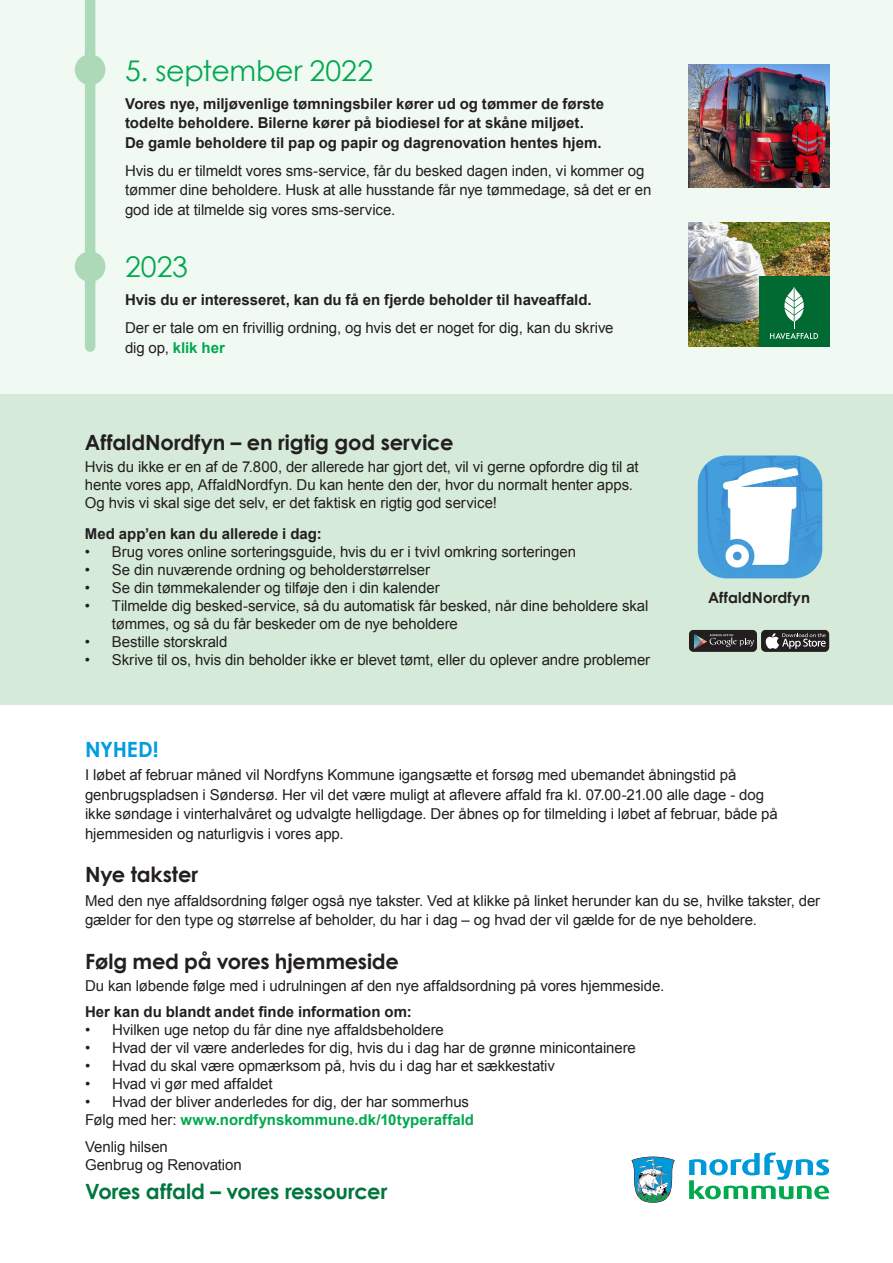
<style>
.page{position:relative;width:893px;height:1263px;background:#fff}
.page>*{position:absolute;margin:0;border:0;box-sizing:border-box;transform-origin:0 0}
.t1{font:28.5px "Century Gothic";letter-spacing:-.01em;color:#00a94e}
.t2{font:700 21px "Century Gothic";letter-spacing:-.005em;color:#231f20}
.t3{font:700 21px "Century Gothic";letter-spacing:-.015em;color:#00763d}
.t4{font:700 21px "Century Gothic";letter-spacing:-.01em;color:#009de0}
.t5{font:15px/19.5px "Arial";letter-spacing:-.005em;color:#231f20}
.t6{font:700 15px/19.5px "Arial";color:#231f20}
.t7{font:700 15px "Arial";color:#00a94e}
.t8{font:700 15px "Century Gothic";letter-spacing:.005em;color:#231f20}
.s1{font-weight:700;color:#00a94e}
.s2{font-weight:400;color:#231f20}
</style>
<div class="page">
<div style="left:0;top:0;width:893px;height:394px;background:#f1f9f3"></div>
<img style="left:689px;top:223px;width:140px;height:123px">
<img style="left:689px;top:64px;width:140px;height:123px">
<div style="left:759px;top:276px;width:70px;height:70px;background:#016a32"></div>
<svg style="left:770px;top:287px;width:48px;height:52px"></svg>
<svg style="left:689px;top:1152px;width:140px;height:47px"></svg>
<svg style="left:631px;top:1156px;width:44px;height:47px"></svg>
<div style="left:85px;top:0;width:10px;height:347px;background:#acd9b8"></div>
<div style="left:75px;top:54px;width:30px;height:31px;background:#acd9b8;border-radius:50%"></div>
<div style="left:75px;top:251px;width:30px;height:31px;background:#acd9b8;border-radius:50%"></div>
<div style="left:0;top:394px;width:893px;height:311px;background:#d5ead9"></div>
<img style="left:698px;top:455px;width:124px;height:123px">
<svg style="left:689px;top:630px;width:140px;height:22px;background:#4b4949"></svg>
<p class="t1" style="left:125px;top:50px;width:250px">5. september 2022</p>
<p class="t6" style="left:125px;top:94px;width:481px">Vores nye, miljøvenlige tømningsbiler kører ud og tømmer de første todelte beholdere. Bilerne kører på biodiesel for at skåne miljøet.<br>De gamle beholdere til pap og papir og dagrenovation hentes hjem.</p>
<p class="t5" style="left:125px;top:161px;width:528px">Hvis du er tilmeldt vores sms-service, får du besked dagen inden, vi kommer og tømmer dine beholdere. Husk at alle husstande får nye tømmedage, så det er en god ide at tilmelde sig vores sms-service.</p>
<p class="t1" style="left:125px;top:247px;width:64px">2023</p>
<p class="t6" style="left:125px;top:291px;width:468px">Hvis du er interesseret, kan du få en fjerde beholder til haveaffald.</p>
<p class="t5" style="left:125px;top:318px;width:490px">Der er tale om en frivillig ordning, og hvis det er noget for dig, kan du skrive dig op, <span class="s1">klik her</span></p>
<p class="t2" style="left:85px;top:429px;width:370px">AffaldNordfyn – en rigtig god service</p>
<p class="t5" style="left:85px;top:458px;width:555px;line-height:18px">Hvis du ikke er en af de 7.800, der allerede har gjort det, vil vi gerne opfordre dig til at hente vores app, AffaldNordfyn. Du kan hente den der, hvor du normalt henter apps.<br>Og hvis vi skal sige det selv, er det faktisk en rigtig god service!</p>
<p class="t6" style="left:85px;top:525px;width:238px">Med app’en kan du allerede i dag:</p>
<p class="t5" style="left:85px;top:542px;width:493px">• Brug vores online sorteringsguide, hvis du er i tvivl omkring sorteringen</p>
<p class="t5" style="left:85px;top:560px;width:347px">• Se din nuværende ordning og beholderstørrelser</p>
<p class="t5" style="left:85px;top:578px;width:356px">• Se din tømmekalender og tilføje den i din kalender</p>
<p class="t5" style="left:112px;top:597px;width:538px;line-height:18px;text-indent:-27px">• Tilmelde dig besked-service, så du automatisk får besked, når dine beholdere skal tømmes, og så du får beskeder om de nye beholdere</p>
<p class="t5" style="left:85px;top:632px;width:144px">• Bestille storskrald</p>
<p class="t5" style="left:85px;top:650px;width:567px">• Skrive til os, hvis din beholder ikke er blevet tømt, eller du oplever andre problemer</p>
<p class="t8" style="left:708px;top:588px;width:103px">AffaldNordfyn</p>
<p class="t4" style="left:85px;top:736px;width:75px">NYHED!</p>
<p class="t5" style="left:85px;top:765px;width:694px">I løbet af februar måned vil Nordfyns Kommune igangsætte et forsøg med ubemandet åbningstid på genbrugspladsen i Søndersø. Her vil det være muligt at aflevere affald fra kl. 07.00-21.00 alle dage - dog ikke søndage i vinterhalvåret og udvalgte helligdage. Der åbnes op for tilmelding i løbet af februar, både på hjemmesiden og naturligvis i vores app.</p>
<p class="t2" style="left:85px;top:861px;width:115px">Nye takster</p>
<p class="t5" style="left:85px;top:891px;width:737px">Med den nye affaldsordning følger også nye takster. Ved at klikke på linket herunder kan du se, hvilke takster, der gælder for den type og størrelse af beholder, du har i dag – og hvad der vil gælde for de nye beholdere.</p>
<p class="t2" style="left:85px;top:948px;width:315px">Følg med på vores hjemmeside</p>
<p class="t5" style="left:85px;top:976px;width:581px">Du kan løbende følge med i udrulningen af den nye affaldsordning på vores hjemmeside.</p>
<p class="t6" style="left:85px;top:1003px;width:328px">Her kan du blandt andet finde information om:</p>
<p class="t5" style="left:85px;top:1020px;width:360px">• Hvilken uge netop du får dine nye affaldsbeholdere</p>
<p class="t5" style="left:85px;top:1038px;width:552px">• Hvad der vil være anderledes for dig, hvis du i dag har de grønne minicontainere</p>
<p class="t5" style="left:85px;top:1056px;width:471px">• Hvad du skal være opmærksom på, hvis du i dag har et sækkestativ</p>
<p class="t5" style="left:85px;top:1074px;width:189px">• Hvad vi gør med affaldet</p>
<p class="t5" style="left:85px;top:1092px;width:385px">• Hvad der bliver anderledes for dig, der har sommerhus</p>
<p class="t7" style="left:85px;top:1110px;width:391px"><span class="s2">Følg med her:</span> www.nordfynskommune.dk/10typeraffald</p>
<p class="t5" style="left:85px;top:1137px;width:84px">Venlig hilsen</p>
<p class="t5" style="left:85px;top:1155px;width:158px">Genbrug og Renovation</p>
<p class="t3" style="left:85px;top:1178px;width:304px">Vores affald – vores ressourcer</p>
</div>
